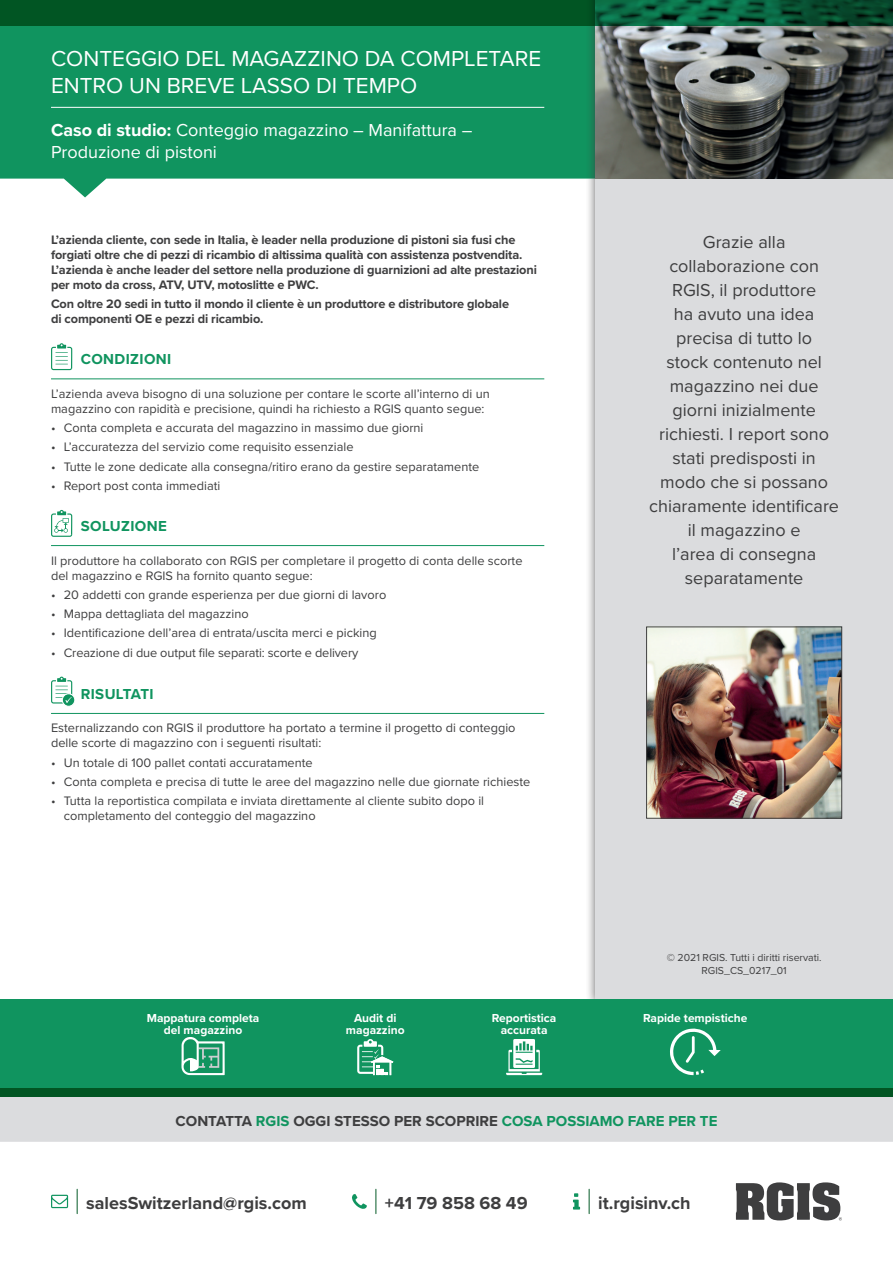
<style>
.page{position:relative;width:893px;height:1263px;background:#fff}
.page>*{position:absolute;margin:0;border:0;box-sizing:border-box;transform-origin:0 0}
.t1{font:22.5px/27px "Proxima Nova";color:#fff}
.t2{font:18px/24px "Proxima Nova";color:#3e3e3f;text-align:center}
.t3{font:18px/21.6px "Proxima Nova";color:#fff}
.t4{font:700 18px "Proxima Nova";color:#3e3e3f}
.t5{font:700 15px "Proxima Nova";color:#3e3e3f}
.t6{font:700 15px "Proxima Nova";letter-spacing:.025em;color:#10945f}
.t7{font:12.75px/15px "Proxima Nova";color:#3e3e3f}
.t8{font:700 12.75px/15px "Proxima Nova";letter-spacing:-.01em;color:#3e3e3f}
.t9{font:700 12px/12px "Proxima Nova";color:#fff;text-align:center}
.t10{font:10.5px/12.6px "Proxima Nova";color:#3e3e3f;text-align:center}
.s1{font-weight:700}
.s2{color:#10945f}
</style>
<div class="page">
<svg style="left:589px;top:1189px;width:1px;height:24px"></svg>
<svg style="left:573px;top:1193px;width:7px;height:16px"></svg>
<svg style="left:736px;top:1182px;width:106px;height:38px"></svg>
<svg style="left:77px;top:1189px;width:1px;height:24px"></svg>
<svg style="left:51px;top:1195px;width:17px;height:13px"></svg>
<svg style="left:375px;top:1189px;width:1px;height:24px"></svg>
<svg style="left:352px;top:1194px;width:15px;height:15px"></svg>
<svg style="left:0;top:26px;width:585px;height:171px;background:#299f6f"></svg>
<hr style="left:51px;top:107px;width:493px;height:1px;background:#fff">
<hr style="left:51px;top:379px;width:493px;height:1px;background:#10945f">
<hr style="left:51px;top:545px;width:493px;height:1px;background:#10945f">
<hr style="left:51px;top:713px;width:493px;height:1px;background:#10945f">
<svg style="left:51px;top:343px;width:22px;height:27px"></svg>
<svg style="left:51px;top:510px;width:22px;height:27px"></svg>
<svg style="left:51px;top:677px;width:24px;height:30px"></svg>
<div style="left:585px;top:0;width:308px;height:1010px;background:#3e3e3f;opacity:.75"></div>
<div style="left:595px;top:0;width:298px;height:1001px;background:#dbdcde"></div>
<img style="left:648px;top:629px;width:192px;height:187px">
<div style="left:646px;top:627px;width:196px;height:191px;border:1px solid #3e3e3f"></div>
<img style="left:595px;top:26px;width:298px;height:152px">
<svg style="left:0;top:0;width:893px;height:26px;background:#035529"></svg>
<div style="left:0;top:1097px;width:893px;height:45px;background:#dbdcde"></div>
<div style="left:0;top:999px;width:893px;height:98px;background:#10945f"></div>
<div style="left:0;top:1089px;width:893px;height:8px;background:#015523"></div>
<svg style="left:357px;top:1039px;width:36px;height:36px"></svg>
<svg style="left:670px;top:1028px;width:51px;height:47px"></svg>
<svg style="left:506px;top:1039px;width:36px;height:36px"></svg>
<svg style="left:181px;top:1037px;width:44px;height:38px"></svg>
<h1 class="t1" style="left:51px;top:44px;width:492px">CONTEGGIO DEL MAGAZZINO DA COMPLETARE<br>ENTRO UN BREVE LASSO DI TEMPO</h1>
<h2 class="t3" style="left:51px;top:119px;width:423px"><span class="s1">Caso di studio:</span> Conteggio magazzino – Manifattura –<br>Produzione di pistoni</h2>
<p class="t8" style="left:51px;top:232px;width:487px">L’azienda cliente, con sede in Italia, è leader nella produzione di pistoni sia fusi che forgiati oltre che di pezzi di ricambio di altissima qualità con assistenza postvendita.<br>L’azienda è anche leader del settore nella produzione di guarnizioni ad alte prestazioni per moto da cross, ATV, UTV, motoslitte e PWC.</p>
<p class="t8" style="left:51px;top:296px;width:460px">Con oltre 20 sedi in tutto il mondo il cliente è un produttore e distributore globale di componenti OE e pezzi di ricambio.</p>
<p class="t6" style="left:81px;top:348px;width:92px">CONDIZIONI</p>
<p class="t7" style="left:51px;top:386px;width:440px">L’azienda aveva bisogno di una soluzione per contare le scorte all’interno di un magazzino con rapidità e precisione, quindi ha richiesto a RGIS quanto segue:</p>
<p class="t7" style="left:51px;top:420px;width:374px">• Conta completa e accurata del magazzino in massimo due giorni</p>
<p class="t7" style="left:51px;top:439px;width:304px">• L’accuratezza del servizio come requisito essenziale</p>
<p class="t7" style="left:51px;top:458px;width:430px">• Tutte le zone dedicate alla consegna/ritiro erano da gestire separatamente</p>
<p class="t7" style="left:51px;top:478px;width:171px">• Report post conta immediati</p>
<p class="t6" style="left:81px;top:515px;width:88px">SOLUZIONE</p>
<p class="t7" style="left:51px;top:552px;width:473px">Il produttore ha collaborato con RGIS per completare il progetto di conta delle scorte del magazzino e RGIS ha fornito quanto segue:</p>
<p class="t7" style="left:51px;top:586px;width:337px">• 20 addetti con grande esperienza per due giorni di lavoro</p>
<p class="t7" style="left:51px;top:606px;width:199px">• Mappa dettagliata del magazzino</p>
<p class="t7" style="left:51px;top:625px;width:327px">• Identificazione dell’area di entrata/uscita merci e picking</p>
<p class="t7" style="left:51px;top:644px;width:309px">• Creazione di due output file separati: scorte e delivery</p>
<p class="t6" style="left:81px;top:683px;width:74px">RISULTATI</p>
<p class="t7" style="left:51px;top:720px;width:466px">Esternalizzando con RGIS il produttore ha portato a termine il progetto di conteggio delle scorte di magazzino con i seguenti risultati:</p>
<p class="t7" style="left:51px;top:754px;width:263px">• Un totale di 100 pallet contati accuratamente</p>
<p class="t7" style="left:51px;top:774px;width:481px">• Conta completa e precisa di tutte le aree del magazzino nelle due giornate richieste</p>
<p class="t7" style="left:64px;top:793px;width:422px;text-indent:-13px">• Tutta la reportistica compilata e inviata direttamente al cliente subito dopo il completamento del conteggio del magazzino</p>
<p class="t2" style="left:649px;top:229px;width:191px">Grazie alla collaborazione con<br>RGIS, il produttore<br>ha avuto una idea precisa di tutto lo<br>stock contenuto nel magazzino nei due giorni inizialmente richiesti. I report sono stati predisposti in modo che si possano chiaramente identificare il magazzino e<br>l’area di consegna separatamente</p>
<p class="t10" style="left:667px;top:951px;width:156px">© 2021 RGIS. Tutti i diritti riservati.<br>RGIS_CS_0217_01</p>
<p class="t9" style="left:147px;top:1011px;width:114px">Mappatura completa del magazzino</p>
<p class="t9" style="left:346px;top:1011px;width:60px">Audit di magazzino</p>
<p class="t9" style="left:492px;top:1011px;width:66px">Reportistica</p>
<p class="t9" style="left:643px;top:1011px;width:106px">Rapide tempistiche</p>
<p class="t9" style="left:501px;top:1023px;width:48px">accurata</p>
<p class="t5" style="left:176px;top:1110px;width:543px">CONTATTA <span class="s2">RGIS</span> OGGI STESSO PER SCOPRIRE <span class="s2">COSA POSSIAMO FARE PER TE</span></p>
<h2 class="t4" style="left:86px;top:1189px;width:222px">salesSwitzerland@rgis.com</h2>
<h2 class="t4" style="left:385px;top:1189px;width:144px">+41 79 858 68 49</h2>
<h2 class="t4" style="left:598px;top:1189px;width:94px">it.rgisinv.ch</h2>
</div>
